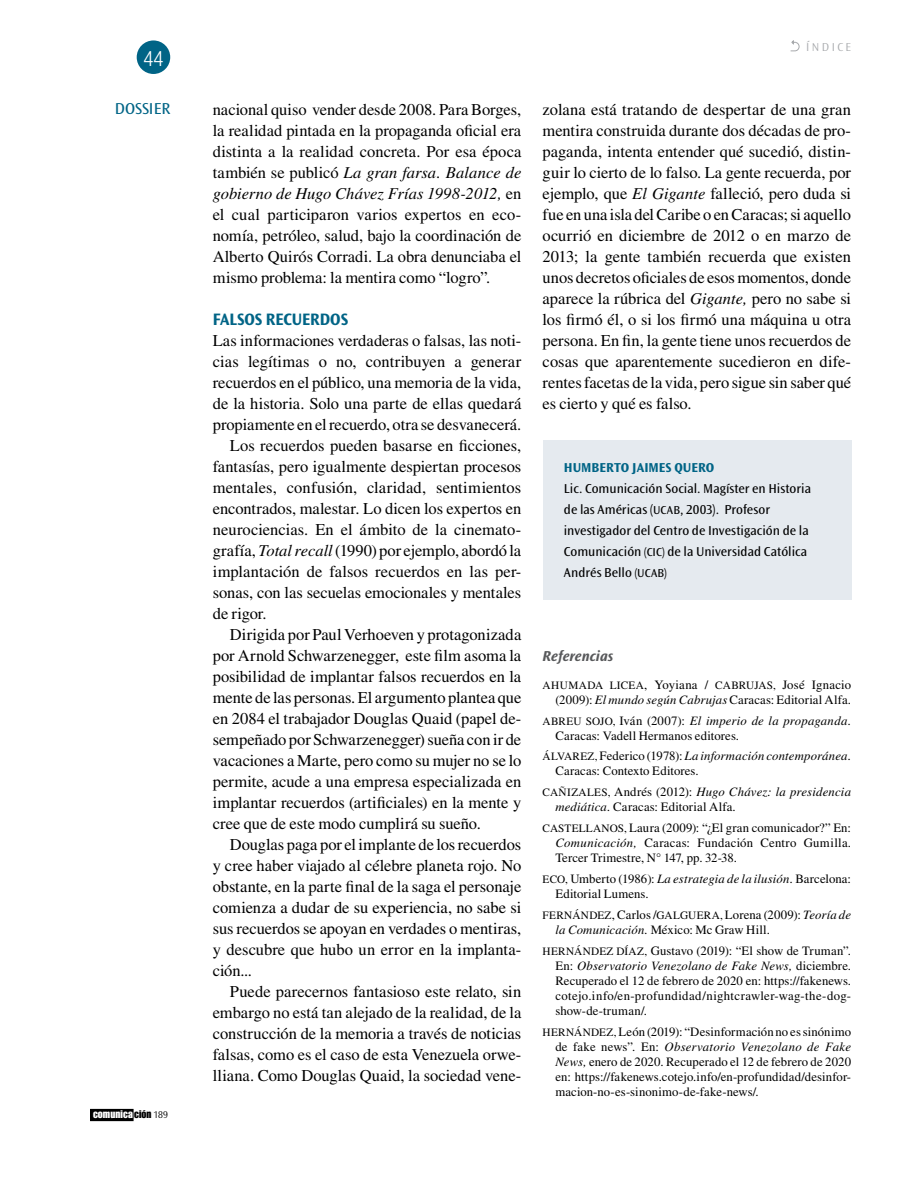
<style>
.page{position:relative;width:915px;height:1191px;background:#fff}
.page>*{position:absolute;margin:0;border:0;box-sizing:border-box;transform-origin:0 0}
.t1{font:300 condensed 21px "Helvetica Neue LT Std";color:#fff}
.t2{font:700 semi-expanded 17.25px "Ocean Sans Std";color:#006486;scale:.9 1}
.t3{font:16.5px/21px "Times LT Std";letter-spacing:-.005em;color:#000;text-align:justify}
.t4{font:16.5px "Ocean Sans Std";color:#006486}
.t5{font:italic 700 15px "Ocean Sans Std";color:#58595b}
.t6{font:13.5px/21px "Ocean Sans Std";color:#000}
.t7{font:700 13.5px "Ocean Sans Std";color:#006486}
.t8{font:12.75px/15px "Times LT Std";letter-spacing:.01em;color:#000}
.t9{font:italic 12.75px/21px "Times LT Std";letter-spacing:.02em;color:#000;text-align:right}
.t10{font:300 12px "Ocean Sans Std";letter-spacing:.2em;color:#a7a9ac}
.t11{font:11.25px "Times LT Std";letter-spacing:.025em;color:#000}
.t12{font:10.8px "Impact LT Std";letter-spacing:.01em;color:#fff}
.s1{color:#000}
.s2{font-family:"Ocean Sans Std";font-weight:300;font-size:10.2px;color:#000}
.s3{font-style:italic}
.s4{font-size:12px}
.s5{font-size:12.75px}
.s6{font-style:normal}
.s7{font-style:normal;font-size:11.25px}
.s8{font-size:11.25px}
</style>
<div class="page">
<div style="left:91px;top:1109px;width:42px;height:11px;background:#000"></div>
<div style="left:137px;top:40px;width:33px;height:34px;background:#006486;border-radius:50%"></div>
<svg style="left:790px;top:40px;width:9px;height:11px"></svg>
<div style="left:543px;top:441px;width:307px;height:159px;background:#e5eaef"></div>
<p class="t1" style="left:143px;top:46px;width:22px">44</p>
<p class="t4" style="left:115px;top:99px;width:57px">DOSSIER</p>
<p class="t12" style="left:93px;top:1108px;width:76px">comunica <span class="s1">ción</span> <span class="s2">189</span></p>
<p class="t3" style="left:213px;top:98px;width:310px">nacional quiso vender desde 2008. Para Borges, la realidad pintada en la propaganda oficial era distinta a la realidad concreta. Por esa época también se publicó <span class="s3">La gran farsa. Balance de gobierno de Hugo Chávez Frías 1998-2012,</span> en el cual participaron varios expertos en eco&shy;nomía, petróleo, salud, bajo la coordinación de Alberto Quirós Corradi. La obra denunciaba el mismo problema: la mentira como “logro”.</p>
<p class="t2" style="left:213px;top:309px;width:152px">FALSOS RECUERDOS</p>
<p class="t3" style="left:213px;top:329px;width:310px">Las informaciones verdaderas o falsas, las noti-</p>
<p class="t3" style="left:213px;top:350px;width:310px">cias legítimas o no, contribuyen a generar</p>
<p class="t3" style="left:213px;top:371px;width:310px">recuerdos en el público, una memoria de la vida,</p>
<p class="t3" style="left:213px;top:392px;width:310px">de la historia. Solo una parte de ellas quedará</p>
<p class="t3" style="left:213px;top:413px;width:310px">propiamente en el recuerdo, otra se desvanecerá.</p>
<p class="t3" style="left:230px;top:434px;width:293px">Los recuerdos pueden basarse en ficciones,</p>
<p class="t3" style="left:213px;top:455px;width:310px">fantasías, pero igualmente despiertan procesos</p>
<p class="t3" style="left:213px;top:476px;width:310px">mentales, confusión, claridad, sentimientos</p>
<p class="t3" style="left:213px;top:497px;width:310px">encontrados, malestar. Lo dicen los expertos en</p>
<p class="t3" style="left:213px;top:518px;width:310px">neurociencias. En el ámbito de la cinemato-</p>
<p class="t3" style="left:213px;top:539px;width:310px">grafía, <span class="s3">Total recall</span> (1990) por ejemplo, abordó la</p>
<p class="t3" style="left:213px;top:560px;width:310px">implantación de falsos recuerdos en las per-</p>
<p class="t3" style="left:213px;top:581px;width:310px">sonas, con las secuelas emocionales y mentales</p>
<p class="t3" style="left:213px;top:602px;width:55px">de rigor.</p>
<p class="t3" style="left:230px;top:623px;width:293px">Dirigida por Paul Verhoeven y protagonizada</p>
<p class="t3" style="left:213px;top:645px;width:310px">por Arnold Schwarzenegger, este film asoma la</p>
<p class="t3" style="left:213px;top:666px;width:310px">posibilidad de implantar falsos recuerdos en la</p>
<p class="t3" style="left:213px;top:687px;width:310px">mente de las personas. El argumento plantea que</p>
<p class="t3" style="left:213px;top:708px;width:310px">en 2084 el trabajador Douglas Quaid (papel de-</p>
<p class="t3" style="left:213px;top:729px;width:310px">sempeñado por Schwarzenegger) sueña con ir de</p>
<p class="t3" style="left:213px;top:750px;width:310px">vacaciones a Marte, pero como su mujer no se lo</p>
<p class="t3" style="left:213px;top:771px;width:310px">permite, acude a una empresa especializada en</p>
<p class="t3" style="left:213px;top:792px;width:310px">implantar recuerdos (artificiales) en la mente y</p>
<p class="t3" style="left:213px;top:813px;width:269px">cree que de este modo cumplirá su sueño.</p>
<p class="t3" style="left:230px;top:834px;width:293px">Douglas paga por el implante de los recuerdos</p>
<p class="t3" style="left:213px;top:855px;width:310px">y cree haber viajado al célebre planeta rojo. No</p>
<p class="t3" style="left:213px;top:876px;width:310px">obstante, en la parte final de la saga el personaje</p>
<p class="t3" style="left:213px;top:897px;width:310px">comienza a dudar de su experiencia, no sabe si</p>
<p class="t3" style="left:213px;top:918px;width:310px">sus recuerdos se apoyan en verdades o mentiras,</p>
<p class="t3" style="left:213px;top:939px;width:310px">y descubre que hubo un error en la implanta-</p>
<p class="t3" style="left:213px;top:960px;width:41px">ción...</p>
<p class="t3" style="left:230px;top:981px;width:293px">Puede parecernos fantasioso este relato, sin</p>
<p class="t3" style="left:213px;top:1002px;width:310px">embargo no está tan alejado de la realidad, de la</p>
<p class="t3" style="left:213px;top:1023px;width:310px">construcción de la memoria a través de noticias</p>
<p class="t3" style="left:213px;top:1044px;width:310px">falsas, como es el caso de esta Venezuela orwe-</p>
<p class="t3" style="left:213px;top:1065px;width:310px">lliana. Como Douglas Quaid, la sociedad vene-</p>
<p class="t10" style="left:806px;top:40px;width:46px">ÍNDICE</p>
<p class="t3" style="left:542px;top:99px;width:310px">zolana está tratando de despertar de una gran mentira construida durante dos décadas de pro&shy;paganda, intenta entender qué sucedió, distin&shy;guir lo cierto de lo falso. La gente recuerda, por ejemplo, que <span class="s3">El Gigante</span> falleció, pero duda si fue en una isla del Caribe o en Caracas; si aquello ocurrió en diciembre de 2012 o en marzo de 2013; la gente también recuerda que existen unos decretos oficiales de esos momentos, donde aparece la rúbrica del <span class="s3">Gigante,</span> pero no sabe si los firmó él, o si los firmó una máquina u otra persona. En fin, la gente tiene unos recuerdos de cosas que aparentemente sucedieron en dife&shy;rentes facetas de la vida, pero sigue sin saber qué es cierto y qué es falso.</p>
<p class="t7" style="left:563px;top:460px;width:152px">HUMBERTO JAIMES QUERO</p>
<p class="t6" style="left:563px;top:478px;width:249px">Lic. Comunicación Social. Magíster en Historia de las Américas (<span class="s4">UCAB</span>, 2003). Profesor investigador del Centro de Investigación de la Comunicación <span class="s4">(CIC)</span> de la Universidad Católica Andrés Bello <span class="s4">(UCAB)</span></p>
<p class="t5" style="left:542px;top:647px;width:72px">Referencias</p>
<p class="t11" style="left:542px;top:678px;width:310px">AHUMADA LICEA<span class="s5">, Yoyiana /</span> CABRUJAS, <span class="s5">José Ignacio</span></p>
<p class="t9" style="left:542px;top:689px;width:310px"><span class="s6">(2009):</span> El mundo según Cabrujas <span class="s6">Caracas: Editorial Alfa.<br></span><span class="s7">ABREU SOJO,</span> <span class="s6">Iván (2007):</span> El imperio de la propaganda.</p>
<p class="t8" style="left:542px;top:724px;width:310px;line-height:21px;text-indent:13px">Caracas: Vadell Hermanos editores.<br><span class="s8">ÁLVAREZ,</span> Federico (1978): <span class="s3">La información contemporánea.</span></p>
<p class="t8" style="left:542px;top:760px;width:310px;line-height:21px;text-indent:13px">Caracas: Contexto Editores.<br><span class="s8">CAÑIZALES,</span> Andrés (2012): <span class="s3">Hugo Chávez: la presidencia</span></p>
<p class="t8" style="left:542px;top:796px;width:310px;line-height:21px;text-indent:13px"><span class="s3">mediática.</span> Caracas: Editorial Alfa.<br><span class="s8">CASTELLANOS,</span> Laura (2009): “¿El gran comunicador?” En:</p>
<p class="t8" style="left:555px;top:835px;width:297px"><span class="s3">Comunicación,</span> Caracas: Fundación Centro Gumilla.<br>Tercer Trimestre, N° 147, pp. 32-38.</p>
<p class="t8" style="left:555px;top:871px;width:297px;text-indent:-13px"><span class="s8">ECO,</span> Umberto (1986): <span class="s3">La estrategia de la ilusión.</span> Barcelona:<br>Editorial Lumens.</p>
<p class="t8" style="left:555px;top:907px;width:297px;text-indent:-13px"><span class="s8">FERNÁNDEZ</span>, Carlos /<span class="s8">GALGUERA,</span> Lorena (2009): <span class="s3">Teoría de la Comunicación.</span> México: Mc Graw Hill.</p>
<p class="t8" style="left:555px;top:943px;width:297px;text-align:justify;text-indent:-13px"><span class="s8">HERNÁNDEZ DÍAZ,</span> Gustavo (2019): “El show de Truman”.<br>En: <span class="s3">Observatorio Venezolano de Fake News,</span> diciembre.<br>Recuperado el 12 de febrero de 2020 en: https://fakenews. cotejo.info/en-profundidad/nightcrawler-wag-the-dog&shy;show-de-truman/.</p>
<p class="t8" style="left:555px;top:1024px;width:297px;text-align:justify;text-indent:-13px"><span class="s8">HERNÁNDEZ,</span> León (2019): “Desinformación no es sinónimo de fake news”. En: <span class="s3">Observatorio Venezolano de Fake News,</span> enero de 2020. Recuperado el 12 de febrero de 2020 en: https://fakenews.cotejo.info/en-profundidad/desinfor&shy;macion-no-es-sinonimo-de-fake-news/.</p>
</div>
